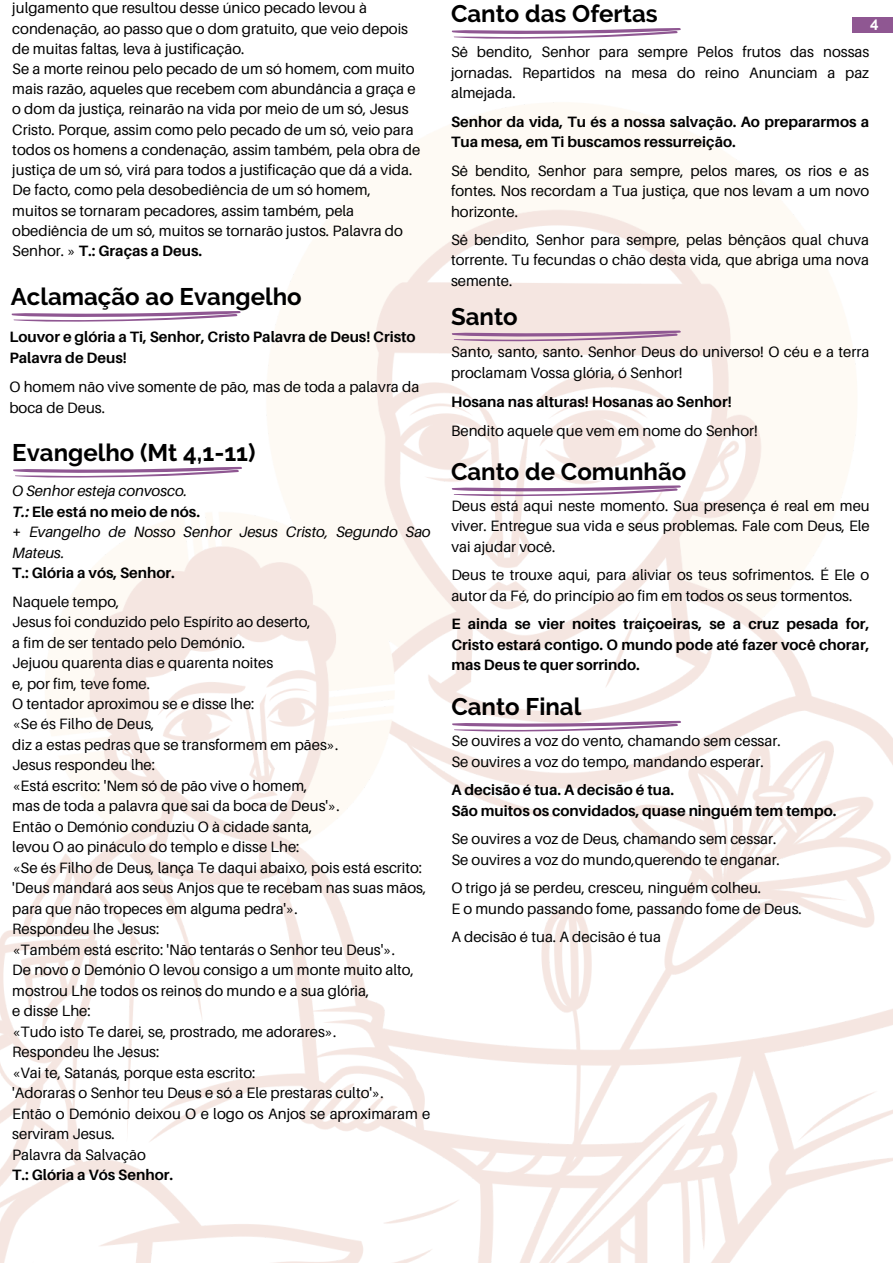
<style>
.page{position:relative;width:893px;height:1264px;background:#fff}
.page>*{position:absolute;margin:0;border:0;box-sizing:border-box;transform-origin:0 0}
.t1{font:700 24px "Raleway";color:#000}
.t2{font:15px/20.5px "Aileron";color:#000}
.t3{font:700 15px/20.5px "Aileron";color:#000}
.t4{font:italic 15px/20.5px "Aileron";color:#000}
.t5{font:700 15px "Raleway";color:#fff}
.s1{font-weight:700}
.s2{font-weight:700;font-style:normal}
</style>
<div class="page">
<img style="left:0;top:32px;width:892px;height:1230px">
<svg style="left:12px;top:467px;width:231px;height:11px"></svg>
<svg style="left:11px;top:311px;width:230px;height:11px"></svg>
<svg style="left:451px;top:28px;width:230px;height:11px"></svg>
<div style="left:851px;top:17px;width:41px;height:15px;background:#8f5792"></div>
<svg style="left:451px;top:330px;width:230px;height:12px;background:#cbacc1"></svg>
<svg style="left:451px;top:485px;width:230px;height:11px"></svg>
<svg style="left:451px;top:720px;width:231px;height:12px"></svg>
<p class="t2" style="left:12px;top:-2px;width:409px">julgamento que resultou desse único pecado levou à condenação, ao passo que o dom gratuito, que veio depois de muitas faltas, leva à justificação.<br>Se a morte reinou pelo pecado de um só homem, com muito mais razão, aqueles que recebem com abundância a graça e o dom da justiça, reinarão na vida por meio de um só, Jesus Cristo. Porque, assim como pelo pecado de um só, veio para todos os homens a condenação, assim também, pela obra de justiça de um só, virá para todos a justificação que dá a vida.<br>De facto, como pela desobediência de um só homem, muitos se tornaram pecadores, assim também, pela obediência de um só, muitos se tornarão justos. Palavra do Senhor. » <span class="s1">T.: Graças a Deus.</span></p>
<h1 class="t1" style="left:11px;top:283px;width:292px">Aclamação ao Evangelho</h1>
<p class="t3" style="left:9px;top:325px;width:408px;line-height:21px">Louvor e glória a Ti, Senhor, Cristo Palavra de Deus! Cristo<br>Palavra de Deus!</p>
<p class="t2" style="left:9px;top:375px;width:411px;line-height:21px">O homem não vive somente de pão, mas de toda a palavra da boca de Deus.</p>
<h1 class="t1" style="left:12px;top:439px;width:245px">Evangelho (Mt 4,1-11)</h1>
<p class="t4" style="left:12px;top:480px;width:420px">O Senhor esteja convosco.<br><span class="s1">T.:</span> <span class="s2">Ele está no meio de nós.<br>+</span> Evangelho de Nosso Senhor Jesus Cristo, Segundo Sao<br>Mateus.</p>
<p class="t3" style="left:12px;top:562px;width:164px">T.: Glória a vós, Senhor.</p>
<p class="t2" style="left:12px;top:590px;width:419px">Naquele tempo,<br>Jesus foi conduzido pelo Espírito ao deserto,<br>a fim de ser tentado pelo Demónio.<br>Jejuou quarenta dias e quarenta noites<br>e, por fim, teve fome.<br>O tentador aproximou se e disse lhe:<br>«Se és Filho de Deus,<br>diz a estas pedras que se transformem em pães».<br>Jesus respondeu lhe:<br>«Está escrito: 'Nem só de pão vive o homem,<br>mas de toda a palavra que sai da boca de Deus'».<br>Então o Demónio conduziu O à cidade santa,<br>levou O ao pináculo do templo e disse Lhe:<br>«Se és Filho de Deus, lança Te daqui abaixo, pois está escrito: 'Deus mandará aos seus Anjos que te recebam nas suas mãos, para que não tropeces em alguma pedra'».<br>Respondeu lhe Jesus:<br>«Também está escrito: 'Não tentarás o Senhor teu Deus'».<br>De novo o Demónio O levou consigo a um monte muito alto, mostrou Lhe todos os reinos do mundo e a sua glória,<br>e disse Lhe:<br>«Tudo isto Te darei, se, prostrado, me adorares».<br>Respondeu lhe Jesus:<br>«Vai te, Satanás, porque esta escrito:<br>'Adoraras o Senhor teu Deus e só a Ele prestaras culto'».<br>Então o Demónio deixou O e logo os Anjos se aproximaram e serviram Jesus.<br>Palavra da Salvação</p>
<p class="t3" style="left:12px;top:1164px;width:162px">T.: Glória a Vós Senhor.</p>
<h1 class="t1" style="left:451px;top:0;width:208px">Canto das Ofertas</h1>
<p class="t5" style="left:870px;top:14px;width:10px">4</p>
<p class="t2" style="left:451px;top:41px;width:420px;text-align:justify">Sê bendito, Senhor para sempre Pelos frutos das nossas jornadas. Repartidos na mesa do reino Anunciam a paz almejada.</p>
<p class="t3" style="left:451px;top:111px;width:419px">Senhor da vida, Tu és a nossa salvação. Ao prepararmos a<br>Tua mesa, em Ti buscamos ressurreição.</p>
<p class="t2" style="left:451px;top:160px;width:419px;text-align:justify">Sê bendito, Senhor para sempre, pelos mares, os rios e as fontes. Nos recordam a Tua justiça, que nos levam a um novo horizonte.</p>
<p class="t2" style="left:451px;top:229px;width:419px;text-align:justify">Sê bendito, Senhor para sempre, pelas bênçãos qual chuva torrente. Tu fecundas o chão desta vida, que abriga uma nova semente.</p>
<h1 class="t1" style="left:451px;top:302px;width:68px">Santo</h1>
<p class="t2" style="left:451px;top:340px;width:420px;line-height:21px">Santo, santo, santo. Senhor Deus do universo! O céu e a terra proclamam Vossa glória, ó Senhor!</p>
<p class="t3" style="left:451px;top:391px;width:282px">Hosana nas alturas! Hosanas ao Senhor!</p>
<p class="t2" style="left:451px;top:419px;width:308px">Bendito aquele que vem em nome do Senhor!</p>
<h1 class="t1" style="left:451px;top:457px;width:237px">Canto de Comunhão</h1>
<p class="t2" style="left:451px;top:495px;width:420px;text-align:justify">Deus está aqui neste momento. Sua presença é real em meu viver. Entregue sua vida e seus problemas. Fale com Deus, Ele vai ajudar você.</p>
<p class="t2" style="left:451px;top:564px;width:419px">Deus te trouxe aqui, para aliviar os teus sofrimentos. É Ele o autor da Fé, do princípio ao fim em todos os seus tormentos.</p>
<p class="t3" style="left:451px;top:613px;width:419px;text-align:justify">E ainda se vier noites traiçoeiras, se a cruz pesada for, Cristo estará contigo. O mundo pode até fazer você chorar, mas Deus te quer sorrindo.</p>
<h1 class="t1" style="left:451px;top:692px;width:131px">Canto Final</h1>
<p class="t2" style="left:451px;top:730px;width:331px">Se ouvires a voz do vento, chamando sem cessar.<br>Se ouvires a voz do tempo, mandando esperar.</p>
<p class="t3" style="left:451px;top:779px;width:386px">A decisão é tua. A decisão é tua.<br>São muitos os convidados, quase ninguém tem tempo.</p>
<p class="t2" style="left:451px;top:828px;width:330px">Se ouvires a voz de Deus, chamando sem cessar.<br>Se ouvires a voz do mundo,querendo te enganar.</p>
<p class="t2" style="left:451px;top:877px;width:352px">O trigo já se perdeu, cresceu, ninguém colheu.<br>E o mundo passando fome, passando fome de Deus.</p>
<p class="t2" style="left:451px;top:926px;width:211px">A decisão é tua. A decisão é tua</p>
</div>
